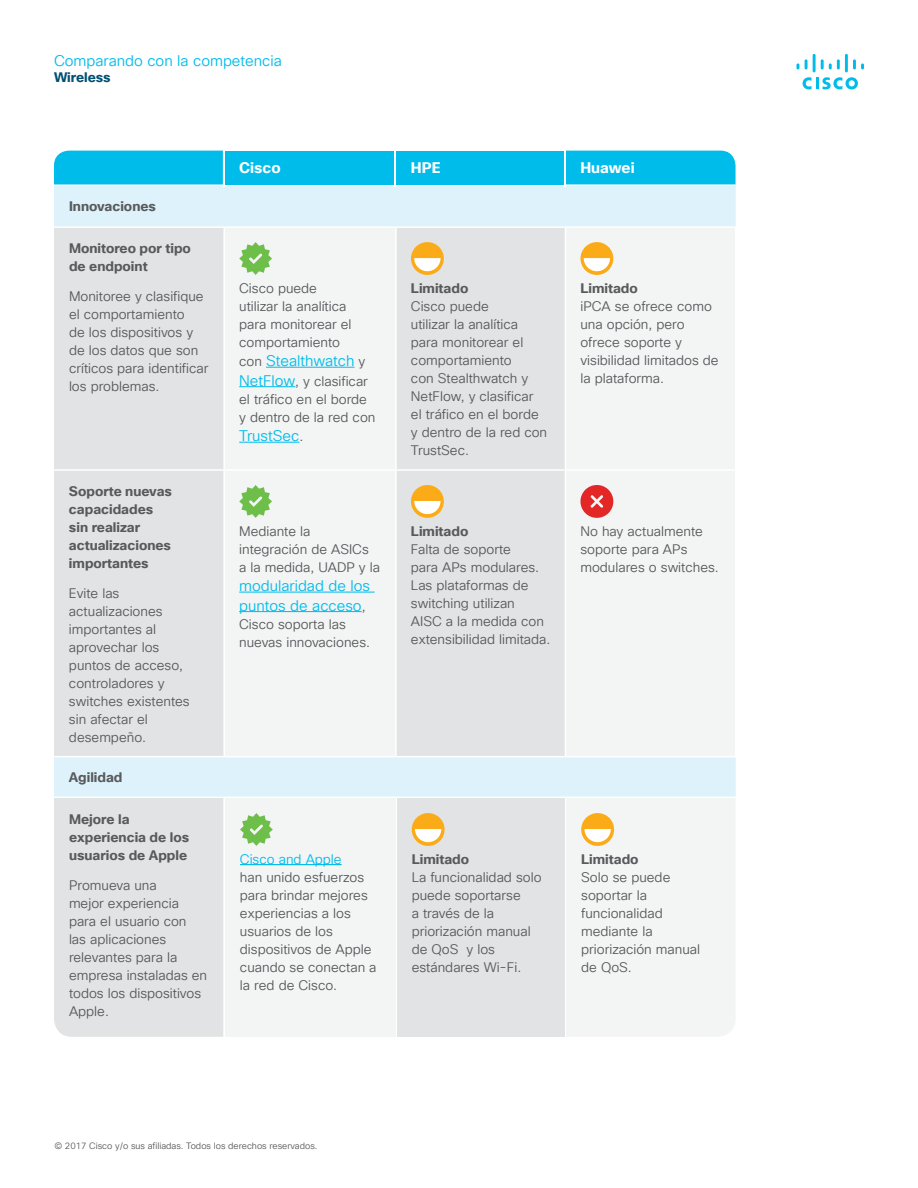
<style>
.page{position:relative;width:918px;height:1188px;background:#fff}
.page>*{position:absolute;margin:0;border:0;box-sizing:border-box;transform-origin:0 0}
.t1{font:15px/19.5px "Cisco Sans TT Light";color:#00bceb}
.t2{font:700 15px "Cisco Sans TT";color:#fff}
.t3{font:13.5px/18px "Cisco Sans TT Light";color:#58595b}
.t4{font:700 13.5px/18px "Cisco Sans TT";color:#58595b}
.t5{font:13.5px "Cisco Sans TT Light";color:#00bceb}
.t6{font:700 13.5px "Cisco Sans TT";color:#005072}
.t7{font:9px "Cisco Sans TT Light";color:#58595b}
.s1{font-size:13.5px;color:#58595b}
.s2{font-size:15px;color:#00bceb}
</style>
<div class="page">
<svg style="left:803px;top:77px;width:55px;height:12px"></svg>
<svg style="left:797px;top:63px;width:2px;height:6px"></svg>
<svg style="left:805px;top:59px;width:3px;height:10px"></svg>
<hr style="left:813px;top:54px;width:3px;height:18px;background:#00bceb">
<svg style="left:821px;top:59px;width:19px;height:10px"></svg>
<hr style="left:845px;top:54px;width:3px;height:18px;background:#00bceb">
<svg style="left:853px;top:59px;width:11px;height:10px"></svg>
<div style="left:54px;top:186px;width:682px;height:611px;background:#def2fb"></div>
<div style="left:54px;top:228px;width:169px;height:528px;background:#e2e3e4"></div>
<svg style="left:225px;top:228px;width:510px;height:528px;fill:#f3f4f4"></svg>
<hr style="left:54px;top:226px;width:170px;height:2px;background:#fff">
<hr style="left:224px;top:226px;width:173px;height:2px;background:#fff">
<hr style="left:565px;top:226px;width:171px;height:2px;background:#fff">
<hr style="left:54px;top:469px;width:170px;height:2px;background:#fff">
<hr style="left:224px;top:469px;width:173px;height:2px;background:#fff">
<hr style="left:565px;top:469px;width:171px;height:2px;background:#fff">
<hr style="left:397px;top:226px;width:168px;height:2px;background:#fff">
<hr style="left:397px;top:469px;width:168px;height:2px;background:#fff">
<hr style="left:565px;top:228px;width:1px;height:241px;background:#fff">
<hr style="left:735px;top:228px;width:1px;height:241px;background:#fff">
<hr style="left:565px;top:471px;width:1px;height:285px;background:#fff">
<hr style="left:735px;top:471px;width:1px;height:285px;background:#fff">
<hr style="left:223px;top:228px;width:2px;height:241px;background:#fff">
<hr style="left:395px;top:228px;width:2px;height:241px;background:#fff">
<hr style="left:223px;top:471px;width:2px;height:285px;background:#fff">
<hr style="left:395px;top:471px;width:2px;height:285px;background:#fff">
<hr style="left:54px;top:756px;width:170px;height:1px;background:#fff">
<hr style="left:224px;top:756px;width:173px;height:1px;background:#fff">
<hr style="left:565px;top:756px;width:171px;height:1px;background:#fff">
<hr style="left:397px;top:756px;width:168px;height:1px;background:#fff">
<div style="left:54px;top:151px;width:169px;height:33px;background:#00bceb"></div>
<div style="left:224px;top:151px;width:170px;height:33px;background:#00bceb"></div>
<div style="left:396px;top:151px;width:168px;height:33px;background:#00bceb"></div>
<div style="left:566px;top:151px;width:170px;height:33px;background:#00bceb"></div>
<hr style="left:266px;top:367px;width:89px;height:1px;background:#00bceb">
<hr style="left:239px;top:386px;width:56px;height:1px;background:#00bceb">
<hr style="left:239px;top:442px;width:60px;height:1px;background:#00bceb">
<svg style="left:239px;top:242px;width:33px;height:33px"></svg>
<svg style="left:409px;top:240px;width:36px;height:37px"></svg>
<svg style="left:579px;top:240px;width:36px;height:37px"></svg>
<hr style="left:239px;top:592px;width:136px;height:1px;background:#00bceb">
<hr style="left:239px;top:611px;width:123px;height:1px;background:#00bceb">
<svg style="left:239px;top:485px;width:33px;height:33px"></svg>
<svg style="left:409px;top:483px;width:36px;height:36px"></svg>
<svg style="left:579px;top:483px;width:36px;height:36px"></svg>
<div style="left:54px;top:798px;width:169px;height:239px;background:#e2e3e4"></div>
<div style="left:225px;top:798px;width:170px;height:239px;background:#f3f4f4"></div>
<hr style="left:240px;top:864px;width:102px;height:1px;background:#00bceb">
<svg style="left:240px;top:813px;width:33px;height:33px"></svg>
<div style="left:397px;top:798px;width:168px;height:239px;background:#e2e3e4"></div>
<svg style="left:411px;top:813px;width:34px;height:33px"></svg>
<div style="left:567px;top:798px;width:168px;height:238px;background:#f3f4f4"></div>
<p class="t1" style="left:54px;top:51px;width:229px">Comparando con la competencia</p>
<p class="t6" style="left:54px;top:69px;width:58px">Wireless</p>
<p class="t2" style="left:239px;top:158px;width:43px">Cisco</p>
<p class="t2" style="left:411px;top:158px;width:31px">HPE</p>
<p class="t2" style="left:580px;top:158px;width:56px">Huawei</p>
<p class="t4" style="left:69px;top:198px;width:89px">Innovaciones</p>
<p class="t4" style="left:69px;top:239px;width:123px">Monitoreo por tipo de endpoint</p>
<p class="t3" style="left:69px;top:287px;width:141px">Monitoree y clasifique el comportamiento<br>de los dispositivos y de los datos que son críticos para identificar los problemas.</p>
<p class="t3" style="left:239px;top:280px;width:114px">Cisco puede utilizar la analítica para monitorear el comportamiento</p>
<p class="t1" style="left:239px;top:352px;width:128px"><span class="s1">con</span> Stealthwatch <span class="s1">y</span></p>
<p class="t3" style="left:239px;top:373px;width:138px"><span class="s2">NetFlow</span>, y clasificar el tráfico en el borde y dentro de la red con</p>
<p class="t1" style="left:239px;top:427px;width:66px">TrustSec<span class="s1">.</span></p>
<p class="t4" style="left:69px;top:482px;width:104px">Soporte nuevas capacidades sin realizar actualizaciones importantes</p>
<p class="t3" style="left:69px;top:584px;width:122px">Evite las actualizaciones importantes al aprovechar los puntos de acceso, controladores y switches existentes sin afectar el desempeño.</p>
<p class="t4" style="left:69px;top:769px;width:55px">Agilidad</p>
<p class="t4" style="left:69px;top:810px;width:122px">Mejore la experiencia de los usuarios de Apple</p>
<p class="t3" style="left:69px;top:876px;width:140px">Promueva una<br>mejor experiencia para el usuario con las aplicaciones relevantes para la empresa instaladas en todos los dispositivos<br>Apple.</p>
<p class="t3" style="left:239px;top:523px;width:142px">Mediante la integración de ASICs<br>a la medida, UADP y la</p>
<p class="t1" style="left:239px;top:577px;width:132px">modularidad de los puntos de acceso<span class="s1">,</span></p>
<p class="t3" style="left:239px;top:616px;width:132px">Cisco soporta las nuevas innovaciones.</p>
<p class="t5" style="left:240px;top:850px;width:103px">Cisco and Apple</p>
<p class="t3" style="left:240px;top:869px;width:138px">han unido esfuerzos para brindar mejores experiencias a los usuarios de los dispositivos de Apple cuando se conectan a la red de Cisco.</p>
<p class="t4" style="left:411px;top:280px;width:59px">Limitado</p>
<p class="t3" style="left:411px;top:298px;width:138px">Cisco puede<br>utilizar la analítica para monitorear el comportamiento<br>con Stealthwatch y<br>NetFlow, y clasificar el tráfico en el borde y dentro de la red con<br>TrustSec.</p>
<p class="t4" style="left:411px;top:523px;width:59px">Limitado</p>
<p class="t3" style="left:411px;top:541px;width:141px">Falta de soporte<br>para APs modulares.<br>Las plataformas de switching utilizan<br>AISC a la medida con extensibilidad limitada.</p>
<p class="t4" style="left:580px;top:280px;width:59px">Limitado</p>
<p class="t3" style="left:580px;top:298px;width:140px">iPCA se ofrece como una opción, pero ofrece soporte y visibilidad limitados de la plataforma.</p>
<p class="t3" style="left:580px;top:523px;width:140px">No hay actualmente soporte para APs modulares o switches.</p>
<p class="t4" style="left:412px;top:851px;width:59px">Limitado</p>
<p class="t3" style="left:412px;top:869px;width:131px">La funcionalidad solo puede soportarse<br>a través de la priorización manual de QoS y los estándares Wi-Fi.</p>
<p class="t4" style="left:581px;top:851px;width:59px">Limitado</p>
<p class="t3" style="left:581px;top:869px;width:120px">Solo se puede soportar la funcionalidad mediante la priorización manual de QoS.</p>
<p class="t7" style="left:54px;top:1140px;width:264px">© 2017 Cisco y/o sus afiliadas. Todos los derechos reservados.</p>
</div>
